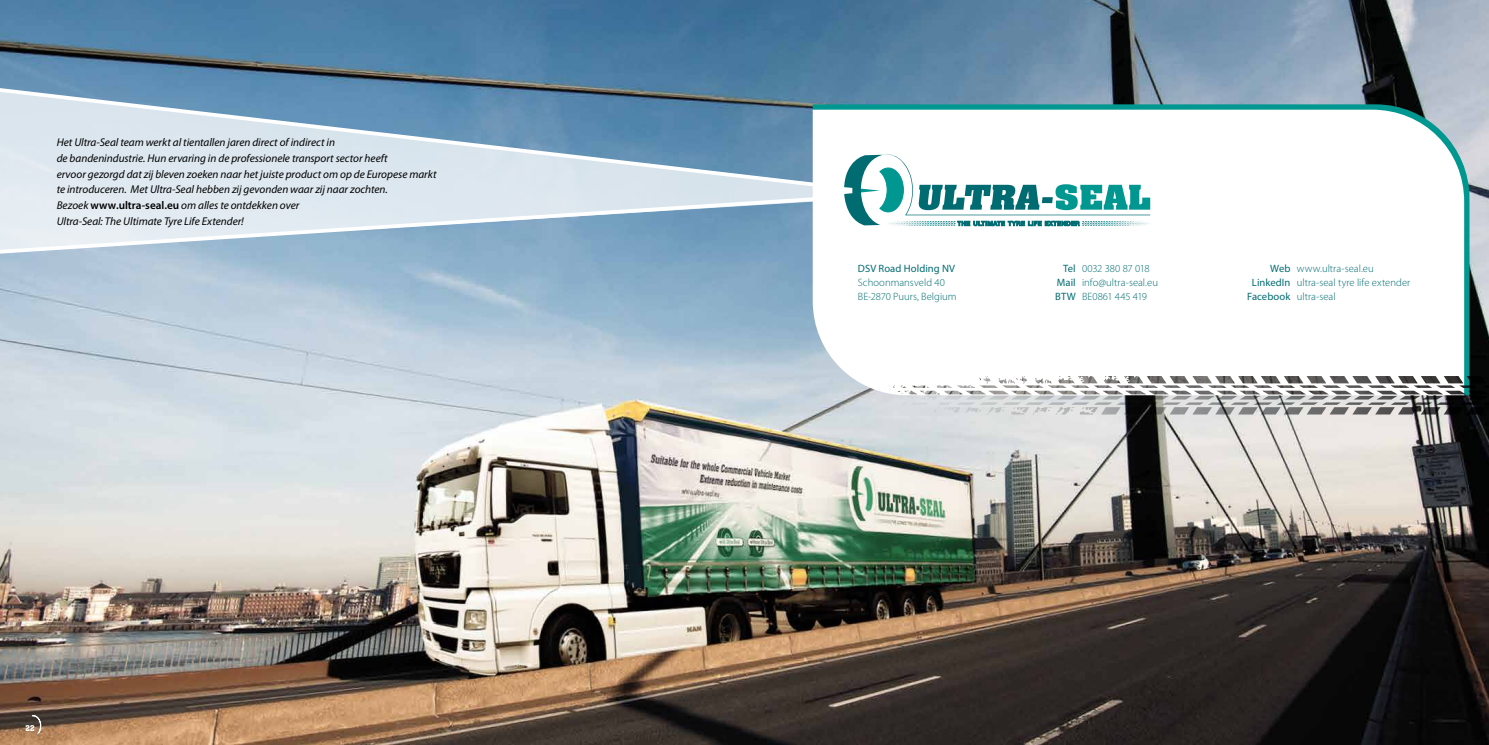
<style>
.page{position:relative;width:1489px;height:745px;background:#fff}
.page>*{position:absolute;margin:0;border:0;box-sizing:border-box;transform-origin:0 0}
.t1{font:italic 11.25px/15.6px "Myriad Pro";color:#000}
.t2{font:300 10.62px/13.8px "Myriad Pro";color:#006c72}
.t3{font:10.62px "Myriad Pro";letter-spacing:.01em;color:#006c72}
.t4{font:8.75px "Aachen";color:#fff}
.s1{font-weight:600;font-style:normal}
.s2{font-weight:400}
</style>
<div class="page">
<img style="left:0;top:0;width:1488px;height:744px">
<svg style="left:29px;top:715px;width:12px;height:18px"></svg>
<svg style="left:1025px;top:376px;width:463px;height:28px"></svg>
<svg style="left:0;top:74px;width:867px;height:189px;background:#a6bfd3"></svg>
<svg style="left:841px;top:154px;width:309px;height:72px"></svg>
<p class="t1" style="left:57px;top:134px;width:381px">Het Ultra-Seal team werkt al tientallen jaren direct of indirect in<br>de bandenindustrie. Hun ervaring in de professionele transport sector heeft<br>ervoor gezorgd dat zij bleven zoeken naar het juiste product om op de Europese markt te introduceren. Met Ultra-Seal hebben zij gevonden waar zij naar zochten.<br>Bezoek <span class="s1">www.ultra-seal.eu</span> om alles te ontdekken over<br>Ultra-Seal: The Ultimate Tyre Life Extender!</p>
<p class="t4" style="left:26px;top:722px;width:11px">22</p>
<p class="t3" style="left:857px;top:262px;width:99px">DSV Road Holding NV</p>
<p class="t2" style="left:857px;top:275px;width:100px">Schoonmansveld 40<br>BE-2870 Puurs, Belgium</p>
<p class="t2" style="left:1055px;top:262px;width:104px;text-indent:8px"><span class="s2">Tel</span> 0032 380 87 018<br><span class="s2">Mail</span> info@ultra-seal.eu<br><span class="s2">BTW</span> BE0861 445 419</p>
<p class="t2" style="left:1270px;top:262px;width:105px"><span class="s2">Web</span> www.ultra-seal.eu</p>
<p class="t2" style="left:1251px;top:275px;width:160px"><span class="s2">LinkedIn</span> ultra-seal tyre life extender</p>
<p class="t2" style="left:1246px;top:289px;width:90px"><span class="s2">Facebook</span> ultra-seal</p>
</div>
